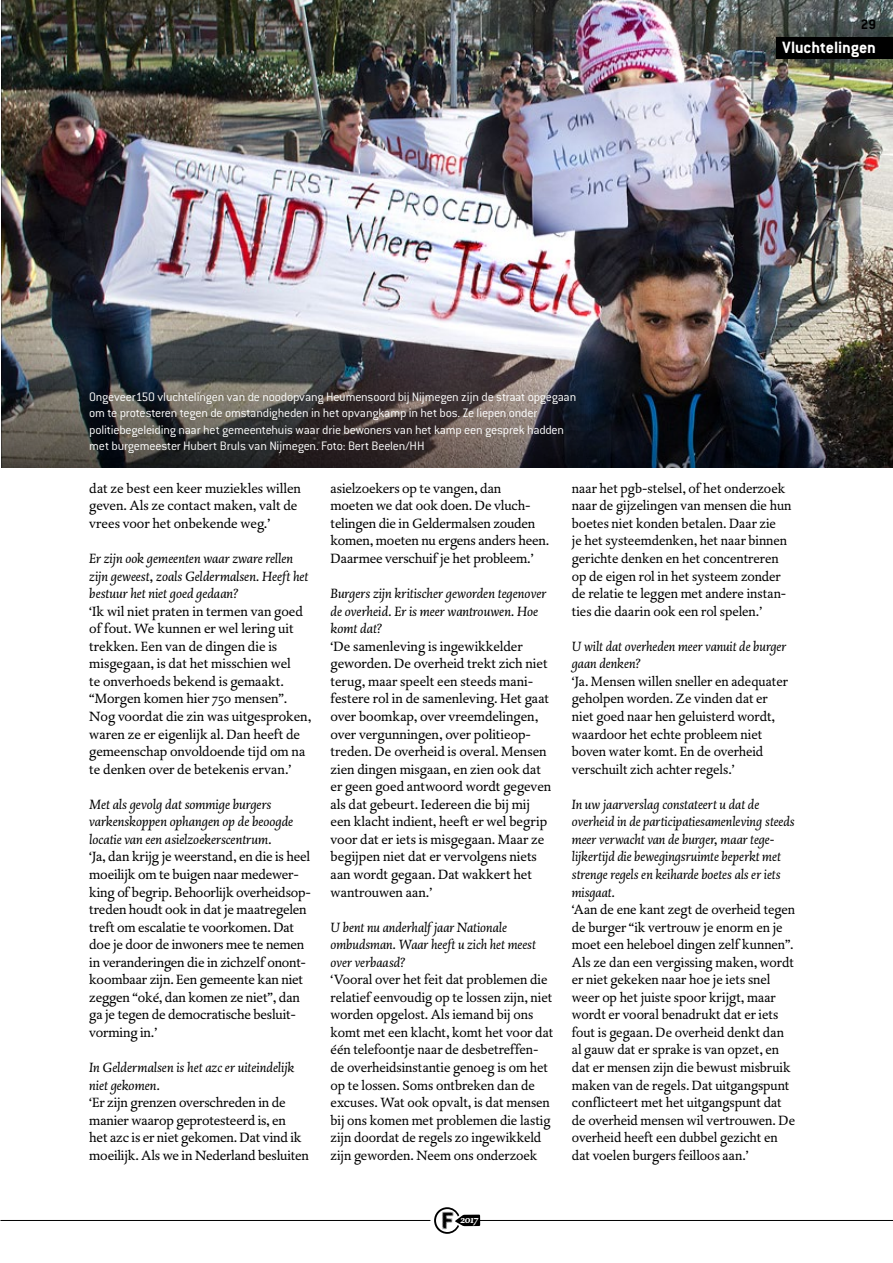
<style>
.page{position:relative;width:893px;height:1263px;background:#fff}
.page>*{position:absolute;margin:0;border:0;box-sizing:border-box;transform-origin:0 0}
.t1{font:700 18px "Conduit ITC";letter-spacing:-.005em;color:#fff}
.t2{font:700 15px "Conduit ITC";color:#000}
.t3{font:13.95px/17.5px "DTL Dorian ST";letter-spacing:-.005em;color:#000}
.t4{font:italic 13.95px/17.5px "DTL Dorian ST";color:#000}
.t5{font:13.5px/16.2px "Conduit ITC Light";letter-spacing:-.015em;color:#fff}
.t6{font:italic 700 10.5px "DTL Dorian ST";color:#fff}
</style>
<div class="page">
<img style="left:2px;top:0;width:891px;height:468px">
<div style="left:872px;top:37px;width:21px;height:21px;background:#000"></div>
<hr style="left:0;top:1220px;width:430px;height:1px;background:#000">
<hr style="left:463px;top:1220px;width:430px;height:1px;background:#000">
<svg style="left:434px;top:1207px;width:46px;height:27px"></svg>
<div style="left:776px;top:37px;width:100px;height:21px;background:#000"></div>
<p class="t2" style="left:861px;top:15px;width:17px">29</p>
<p class="t5" style="left:89px;top:388px;width:488px">Ongeveer150 vluchtelingen van de noodopvang Heumensoord bij Nijmegen zijn de straat opgegaan om te protesteren tegen de omstandigheden in het opvangkamp in het bos. Ze liepen onder politiebegeleiding naar het gemeentehuis waar drie bewoners van het kamp een gesprek hadden met burgemeester Hubert Bruls van Nijmegen. Foto: Bert Beelen/HH</p>
<p class="t1" style="left:782px;top:37px;width:95px">Vluchtelingen</p>
<p class="t3" style="left:89px;top:480px;width:213px">dat ze best een keer muziekles willen geven. Als ze contact maken, valt de vrees voor het onbekende weg.’</p>
<p class="t4" style="left:89px;top:550px;width:221px">Er zijn ook gemeenten waar zware rellen zijn geweest, zoals Geldermalsen. Heeft het bestuur het niet goed gedaan?</p>
<p class="t3" style="left:89px;top:603px;width:223px">‘Ik wil niet praten in termen van goed of fout. We kunnen er wel lering uit trekken. Een van de dingen die is misgegaan, is dat het misschien wel<br>te onverhoeds bekend is gemaakt. “Morgen komen hier 750 mensen”.<br>Nog voordat die zin was uitgesproken, waren ze er eigenlijk al. Dan heeft de gemeenschap onvoldoende tijd om na te denken over de betekenis ervan.’</p>
<p class="t4" style="left:89px;top:796px;width:205px">Met als gevolg dat sommige burgers varkenskoppen ophangen op de beoogde locatie van een asielzoekerscentrum.</p>
<p class="t3" style="left:89px;top:849px;width:223px">‘Ja, dan krijg je weerstand, en die is heel moeilijk om te buigen naar medewer&shy;king of begrip. Behoorlijk overheidsop&shy;treden houdt ook in dat je maatregelen treft om escalatie te voorkomen. Dat doe je door de inwoners mee te nemen in veranderingen die in zichzelf onont&shy;koombaar zijn. Een gemeente kan niet zeggen “oké, dan komen ze niet”, dan ga je tegen de democratische besluit&shy;vorming in.’</p>
<p class="t4" style="left:89px;top:1059px;width:207px">In Geldermalsen is het azc er uiteindelijk niet gekomen.</p>
<p class="t3" style="left:89px;top:1094px;width:221px">‘Er zijn grenzen overschreden in de manier waarop geprotesteerd is, en<br>het azc is er niet gekomen. Dat vind ik moeilijk. Als we in Nederland besluiten</p>
<p class="t3" style="left:331px;top:480px;width:220px">asielzoekers op te vangen, dan<br>moeten we dat ook doen. De vluch&shy;telingen die in Geldermalsen zouden komen, moeten nu ergens anders heen.<br>Daarmee verschuif je het probleem.’</p>
<p class="t4" style="left:331px;top:585px;width:217px">Burgers zijn kritischer geworden tegenover de overheid. Er is meer wantrouwen. Hoe komt dat?</p>
<p class="t3" style="left:331px;top:638px;width:222px">‘De samenleving is ingewikkelder geworden. De overheid trekt zich niet terug, maar speelt een steeds mani&shy;festere rol in de samenleving. Het gaat over boomkap, over vreemdelingen, over vergunningen, over politieop&shy;treden. De overheid is overal. Mensen zien dingen misgaan, en zien ook dat er geen goed antwoord wordt gegeven als dat gebeurt. Iedereen die bij mij een klacht indient, heeft er wel begrip voor dat er iets is misgegaan. Maar ze begijpen niet dat er vervolgens niets aan wordt gegaan. Dat wakkert het wantrouwen aan.’</p>
<p class="t4" style="left:331px;top:919px;width:207px">U bent nu anderhalf jaar Nationale ombudsman. Waar heeft u zich het meest over verbaasd?</p>
<p class="t3" style="left:331px;top:971px;width:224px">‘Vooral over het feit dat problemen die relatief eenvoudig op te lossen zijn, niet worden opgelost. Als iemand bij ons komt met een klacht, komt het voor dat één telefoontje naar de desbetreffen&shy;de overheidsinstantie genoeg is om het op te lossen. Soms ontbreken dan de excuses. Wat ook opvalt, is dat mensen bij ons komen met problemen die lastig zijn doordat de regels zo ingewikkeld zijn geworden. Neem ons onderzoek</p>
<p class="t3" style="left:572px;top:480px;width:221px">naar het pgb-stelsel, of het onderzoek naar de gijzelingen van mensen die hun boetes niet konden betalen. Daar zie<br>je het systeemdenken, het naar binnen gerichte denken en het concentreren op de eigen rol in het systeem zonder de relatie te leggen met andere instan&shy;ties die daarin ook een rol spelen.’</p>
<p class="t4" style="left:572px;top:638px;width:216px">U wilt dat overheden meer vanuit de burger gaan denken?</p>
<p class="t3" style="left:572px;top:673px;width:217px">‘Ja. Mensen willen sneller en adequater geholpen worden. Ze vinden dat er niet goed naar hen geluisterd wordt, waardoor het echte probleem niet boven water komt. En de overheid verschuilt zich achter regels.’</p>
<p class="t4" style="left:572px;top:796px;width:224px">In uw jaarverslag constateert u dat de overheid in de participatiesamenleving steeds meer verwacht van de burger, maar tege&shy;lijkertijd die bewegingsruimte beperkt met strenge regels en keiharde boetes als er iets misgaat.</p>
<p class="t3" style="left:572px;top:901px;width:225px">‘Aan de ene kant zegt de overheid tegen de burger “ik vertrouw je enorm en je moet een heleboel dingen zelf kunnen”.<br>Als ze dan een vergissing maken, wordt er niet gekeken naar hoe je iets snel weer op het juiste spoor krijgt, maar wordt er vooral benadrukt dat er iets fout is gegaan. De overheid denkt dan al gauw dat er sprake is van opzet, en dat er mensen zijn die bewust misbruik maken van de regels. Dat uitgangspunt conflicteert met het uitgangspunt dat de overheid mensen wil vertrouwen. De overheid heeft een dubbel gezicht en dat voelen burgers feilloos aan.’</p>
<p class="t6" style="left:460px;top:1213px;width:20px;rotate:-1deg">2017</p>
</div>
